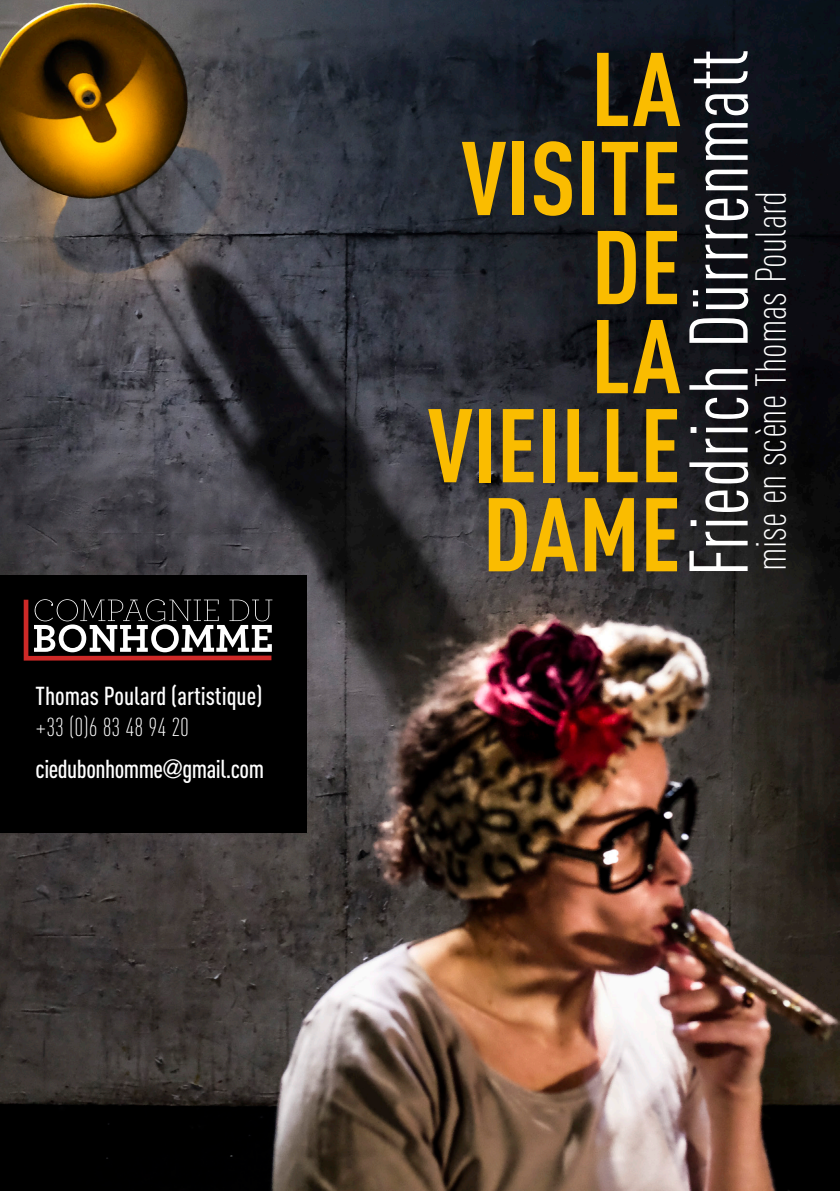
<style>
.page{position:relative;width:840px;height:1191px;background:#fff}
.page>*{position:absolute;margin:0;border:0;box-sizing:border-box;transform-origin:0 0}
.t1{font:700 102.8px "DIN Cond";color:#fabc00}
.t2{font:81.6px "DIN Cond";color:#fff}
.t3{font:300 42.6px "DIN Cond";color:#fff}
.t4{font:500 25.6px/30.8px "DIN Cond";letter-spacing:-.01em;color:#fff}
.s1{font-weight:300}
.s2{font-family:"Helvetica";font-weight:300}
</style>
<div class="page">
<img style="left:0;top:0;width:839px;height:1191px">
<div style="left:0;top:575px;width:306px;height:257px;background:#000"></div>
<svg style="left:24px;top:599px;width:248px;height:61px"></svg>
<hr style="left:839px;top:1009px;width:1px;height:182px;background:#d19e04">
<p class="t4" style="left:36px;top:680px;width:228px">Thomas Poulard (artistique) <span class="s1">+33 (0)6 83 48 94 20</span></p>
<p class="t4" style="left:36px;top:753px;width:230px">ciedubonhomme<span class="s2">@</span>gmail.com</p>
<p class="t1" style="left:590px;top:27px;width:91px">LA</p>
<p class="t1" style="left:461px;top:116px;width:221px">VISITE</p>
<p class="t1" style="left:591px;top:205px;width:91px">DE</p>
<p class="t1" style="left:590px;top:294px;width:91px">LA</p>
<p class="t1" style="left:427px;top:383px;width:254px">VIEILLE</p>
<p class="t1" style="left:482px;top:472px;width:200px">DAME</p>
<p class="t2" style="left:671px;top:576px;width:528px;rotate:-90deg">Friedrich Dürrrenmatt</p>
<p class="t3" style="left:746px;top:571px;width:382px;rotate:-90deg">mise en scène Thomas Poulard</p>
</div>
